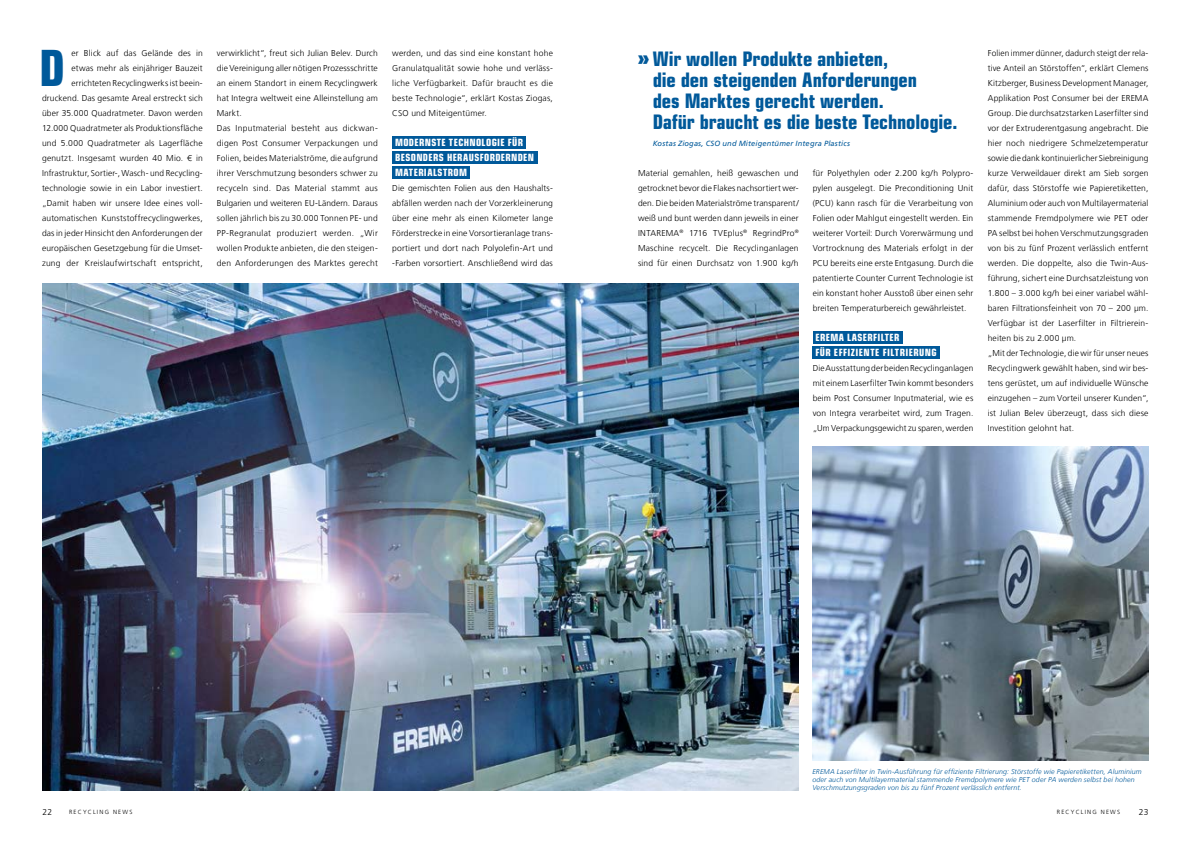
<style>
.page{position:relative;width:1191px;height:842px;background:#fff}
.page>*{position:absolute;margin:0;border:0;box-sizing:border-box;transform-origin:0 0}
.t1{font:700 condensed 49.9px "Eurostile";color:#00599a}
.t2{font:700 condensed 20px/21px "Eurostile";letter-spacing:-.005em;color:#00599a}
.t3{font:700 condensed 10px/15px "Eurostile";letter-spacing:.035em;color:#fff}
.t4{font:300 8.5px/15px "Frutiger LT Com";letter-spacing:.015em;color:#000;text-align:justify}
.t5{font:italic 7.5px "Frutiger LT Com";letter-spacing:.02em;color:#00599a}
.t6{font:italic 300 7px/8px "Frutiger LT Com";letter-spacing:.02em;color:#00599a}
.t7{font:300 6px "Frutiger LT Com";letter-spacing:.2em;color:#000}
.s1{font-size:24px}
</style>
<div class="page">
<div style="left:392px;top:136px;width:134px;height:12px;background:#00599a"></div>
<div style="left:392px;top:151px;width:145px;height:12px;background:#00599a"></div>
<div style="left:392px;top:166px;width:78px;height:12px;background:#00599a"></div>
<img style="left:43px;top:283px;width:755px;height:507px">
<img style="left:812px;top:446px;width:336px;height:314px">
<div style="left:812px;top:331px;width:90px;height:12px;background:#00599a"></div>
<div style="left:812px;top:346px;width:128px;height:12px;background:#00599a"></div>
<p class="t4" style="left:42px;top:46px;width:162px;text-align:right">er Blick auf das Gelände des in<br>etwas mehr als einjähriger Bauzeit errichteten Recyclingwerks ist beein&shy;druckend. Das gesamte Areal erstreckt sich über 35.000 Quadratmeter. Davon werden 12.000 Quadratmeter als Produktionsfläche und 5.000 Quadratmeter als Lagerfläche genutzt. Insgesamt wurden 40 Mio. € in Infrastruktur, Sortier-, Wasch- und Recycling&shy;technologie sowie in ein Labor investiert. „Damit haben wir unsere Idee eines voll&shy;automatischen Kunststoffrecyclingwerkes, das in jeder Hinsicht den Anforderungen der europäischen Gesetzgebung für die Umset&shy;zung der Kreislaufwirtschaft entspricht,</p>
<p class="t4" style="left:217px;top:46px;width:162px;text-align:left">verwirklicht“, freut sich Julian Belev. Durch die Vereinigung aller nötigen Prozessschritte an einem Standort in einem Recyclingwerk hat Integra weltweit eine Alleinstellung am Markt.<br>Das Inputmaterial besteht aus dickwan&shy;digen Post Consumer Verpackungen und Folien, beides Materialströme, die aufgrund ihrer Verschmutzung besonders schwer zu recyceln sind. Das Material stammt aus Bulgarien und weiteren EU-Ländern. Daraus sollen jährlich bis zu 30.000 Tonnen PE- und PP-Regranulat produziert werden. „Wir wollen Produkte anbieten, die den steigen&shy;den Anforderungen des Marktes gerecht</p>
<p class="t4" style="left:392px;top:46px;width:162px">werden, und das sind eine konstant hohe Granulatqualität sowie hohe und verläss&shy;liche Verfügbarkeit. Dafür braucht es die beste Technologie“, erklärt Kostas Ziogas, CSO und Miteigen tümer.</p>
<h1 class="t1" style="left:39px;top:38px;width:27px">D</h1>
<p class="t3" style="left:395px;top:135px;width:141px">MODERNSTE TECHNOLOGIE FÜR<br>BESONDERS HERAUSFORDERNDEN<br>MATERIALSTROM</p>
<p class="t4" style="left:392px;top:181px;width:162px">Die gemischten Folien aus den Haushalts&shy;abfällen werden nach der Vorzerkleinerung über eine mehr als einen Kilometer lange Förderstrecke in eine Vorsortieranlage trans&shy;portiert und dort nach Polyolefin-Art und -Farben vorsortiert. Anschließend wird das</p>
<h2 class="t2" style="left:652px;top:48px;width:306px;text-indent:-15px"><span class="s1">»</span> Wir wollen Produkte anbieten,<br>die den steigenden Anforderungen<br>des Marktes gerecht werden.<br>Dafür braucht es die beste Technologie.</h2>
<p class="t5" style="left:652px;top:139px;width:199px">Kostas Ziogas, CSO und Miteigentümer Integra Plastics</p>
<p class="t4" style="left:638px;top:166px;width:162px">Material gemahlen, heiß gewaschen und getrocknet bevor die Flakes nachsortiert wer&shy;den. Die beiden Materialströme transparent/ weiß und bunt werden dann jeweils in einer INTAREMA<sup>®</sup> 1716 TVEplus<sup>®</sup> RegrindPro<sup>® </sup>Maschine recycelt. Die Re cyclinganlagen sind für einen Durchsatz von 1.900 kg/h</p>
<p class="t4" style="left:812px;top:166px;width:162px">für Polyethylen oder 2.200 kg/h Polypro&shy;pylen ausgelegt. Die Preconditioning Unit (PCU) kann rasch für die Verarbeitung von Folien oder Mahlgut eingestellt werden. Ein weiterer Vorteil: Durch Vorerwärmung und Vortrocknung des Materials erfolgt in der PCU bereits eine erste Entgasung. Durch die patentierte Counter Current Technologie ist ein konstant hoher Ausstoß über einen sehr breiten Temperatur bereich gewährleistet.</p>
<p class="t3" style="left:815px;top:330px;width:123px">EREMA LASERFILTER<br>FÜR EFFIZIENTE FILTRIERUNG</p>
<p class="t4" style="left:812px;top:361px;width:162px">Die Ausstattung der beiden Recycling anlagen mit einem Laserfilter Twin kommt besonders beim Post Consumer Inputmaterial, wie es von Integra verarbeitet wird, zum Tragen. „Um Verpackungs gewicht zu sparen, werden</p>
<p class="t4" style="left:987px;top:46px;width:162px;text-align:left">Folien immer dünner, dadurch steigt der rela&shy;tive Anteil an Störstoffen“, erklärt Clemens Kitzberger, Business Development Manager, Applikation Post Consumer bei der EREMA Group. Die durchsatzstarken Laserfilter sind vor der Extruderentgasung angebracht. Die hier noch niedrigere Schmelzetemperatur sowie die dank kontinuierlicher Siebreinigung kurze Verweildauer direkt am Sieb sorgen dafür, dass Störstoffe wie Papieretiketten, Aluminium oder auch von Multilayer material stammende Fremdpolymere wie PET oder PA selbst bei hohen Verschmutzungsgraden von bis zu fünf Prozent verlässlich entfernt werden. Die doppelte, also die Twin-Aus&shy;führung, sichert eine Durchsatz leistung von 1.800 – 3.000 kg/h bei einer variabel wähl&shy;baren Filtrationsfeinheit von 70 – 200 µm.<br>Verfügbar ist der Laserfilter in Filtrier ein&shy;heiten bis zu 2.000 µm.<br>„Mit der Technologie, die wir für unser neues Recyclingwerk gewählt haben, sind wir bes&shy;tens gerüstet, um auf individuelle Wünsche einzugehen – zum Vorteil unserer Kunden“, ist Julian Belev überzeugt, dass sich diese Investition gelohnt hat.</p>
<p class="t6" style="left:812px;top:768px;width:331px">EREMA Laserfilter in Twin-Ausführung für effiziente Filtrierung: Störstoffe wie Papieretiketten, Aluminium oder auch von Multilayermaterial stammende Fremdpolymere wie PET oder PA werden selbst bei hohen<br>Verschmutzungsgraden von bis zu fünf Prozent verlässlich entfernt.</p>
<p class="t4" style="left:43px;top:804px;width:11px">22</p>
<p class="t7" style="left:69px;top:808px;width:65px">RECYCLING NEWS</p>
<p class="t7" style="left:1056px;top:808px;width:65px">RECYCLING NEWS</p>
<p class="t4" style="left:1138px;top:804px;width:11px">23</p>
</div>
